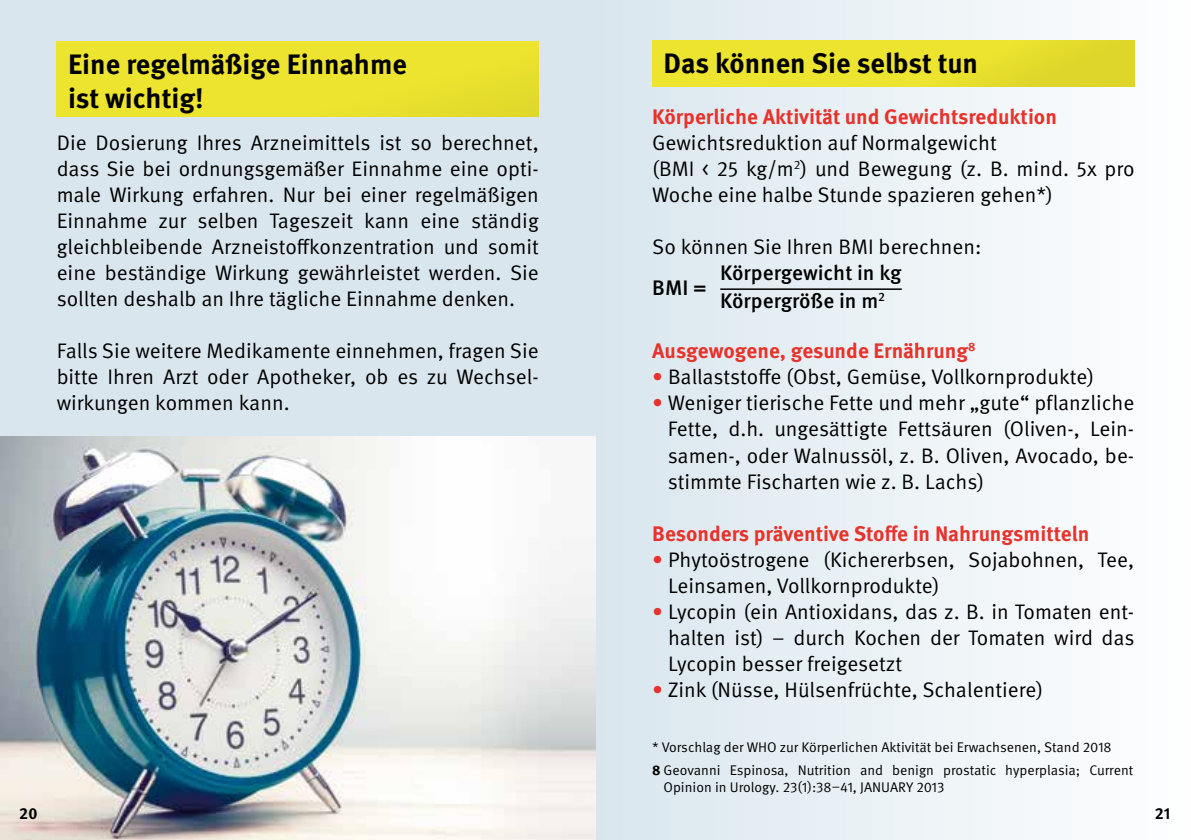
<style>
.page{position:relative;width:1191px;height:840px;background:#fff}
.page>*{position:absolute;margin:0;border:0;box-sizing:border-box;transform-origin:0 0}
.t1{font:700 28px/33.6px "Meta Pro";color:#000}
.t2{font:21px/26px "Meta Pro Norm";color:#000;text-align:justify}
.t3{font:700 21px "Meta Pro";color:#e7332c}
.t4{font:500 21px/28px "Meta Pro";color:#000}
.t5{font:700 16px "Meta Pro";color:#000}
.t6{font:14px/22.4px "Meta Pro Norm";color:#000}
.s1{color:#e7332c}
.s2{font-family:"Meta Pro";font-weight:700}
</style>
<div class="page">
<div style="left:0;top:0;width:595px;height:839px;background:#d9e6ee"></div>
<div style="left:595px;top:0;width:596px;height:839px;background:linear-gradient(to right,#d9e6ed,#fefefe)"></div>
<img style="left:0;top:436px;width:595px;height:403px">
<div style="left:57px;top:41px;width:482px;height:76px;background:#ece42e"></div>
<div style="left:652px;top:41px;width:482px;height:45px;background:linear-gradient(to right,#f0e82f,#e2d92c)"></div>
<hr style="left:720px;top:288px;width:181px;height:2px;background:#000">
<h1 class="t1" style="left:68px;top:46px;width:340px">Eine regelmäßige Einnahme ist wichtig!</h1>
<p class="t2" style="left:57px;top:128px;width:484px">Die Dosierung Ihres Arzneimittels ist so berechnet, dass Sie bei ordnungsgemäßer Einnahme eine opti&shy;male Wirkung erfahren. Nur bei einer regelmäßigen Einnahme zur selben Tageszeit kann eine ständig gleichbleibende Arzneistoffkonzentration und somit eine beständige Wirkung gewährleistet werden. Sie sollten deshalb an Ihre tägliche Einnahme denken.</p>
<p class="t2" style="left:57px;top:336px;width:483px">Falls Sie weitere Medikamente einnehmen, fragen Sie bitte Ihren Arzt oder Apotheker, ob es zu Wechsel&shy;wirkungen kommen kann.</p>
<h1 class="t1" style="left:663px;top:45px;width:316px">Das können Sie selbst tun</h1>
<p class="t3" style="left:652px;top:100px;width:406px">Körperliche Aktivität und Gewichtsreduktion</p>
<p class="t2" style="left:652px;top:128px;width:484px;text-align:left">Gewichtsreduktion auf Normalgewicht<br>(BMI &lt; 25 kg/m<sup>2</sup>) und Bewegung (z. B. mind. 5x pro<br>Woche eine halbe Stunde spazieren gehen*)</p>
<p class="t2" style="left:652px;top:232px;width:331px">So können Sie Ihren BMI berechnen:</p>
<p class="t4" style="left:720px;top:257px;width:183px">Körpergewicht in kg<br>Körpergröße in m<sup>2</sup></p>
<p class="t4" style="left:652px;top:272px;width:56px">BMI =</p>
<p class="t3" style="left:652px;top:334px;width:325px">Ausgewogene, gesunde Ernährung<sup>8</sup></p>
<p class="t2" style="left:652px;top:362px;width:443px"><span class="s1">•</span> Ballaststoffe (Obst, Gemüse, Vollkornprodukte)</p>
<p class="t2" style="left:668px;top:388px;width:468px;text-indent:-16px"><span class="s1">•</span> Weniger tierische Fette und mehr „gute“ pflanzliche Fette, d.h. ungesättigte Fettsäuren (Oliven-, Lein&shy;samen-, oder Walnussöl, z. B. Oliven, Avocado, be&shy;stimmte Fischarten wie z. B. Lachs)</p>
<p class="t3" style="left:652px;top:516px;width:439px">Besonders präventive Stoffe in Nahrungsmitteln</p>
<p class="t2" style="left:668px;top:544px;width:468px;text-indent:-16px"><span class="s1">•</span> Phytoöstrogene (Kichererbsen, Sojabohnen, Tee,<br>Leinsamen, Vollkornprodukte)</p>
<p class="t2" style="left:668px;top:596px;width:468px;text-indent:-16px"><span class="s1">•</span> Lycopin (ein Antioxidans, das z. B. in Tomaten ent&shy;halten ist) – durch Kochen der Tomaten wird das Lycopin besser freigesetzt</p>
<p class="t2" style="left:652px;top:674px;width:392px"><span class="s1">•</span> Zink (Nüsse, Hülsenfrüchte, Schalentiere)</p>
<p class="t6" style="left:652px;top:735px;width:482px">* Vorschlag der WHO zur Körperlichen Aktivität bei Erwachsenen, Stand 2018<br><span class="s2">8</span> Geovanni Espinosa, Nutrition and benign prostatic hyperplasia; Current</p>
<p class="t6" style="left:663px;top:774px;width:282px">Opinion in Urology. 23(1):38–41, JANUARY 2013</p>
<p class="t5" style="left:19px;top:800px;width:20px">20</p>
<p class="t5" style="left:1154px;top:800px;width:17px">21</p>
</div>
